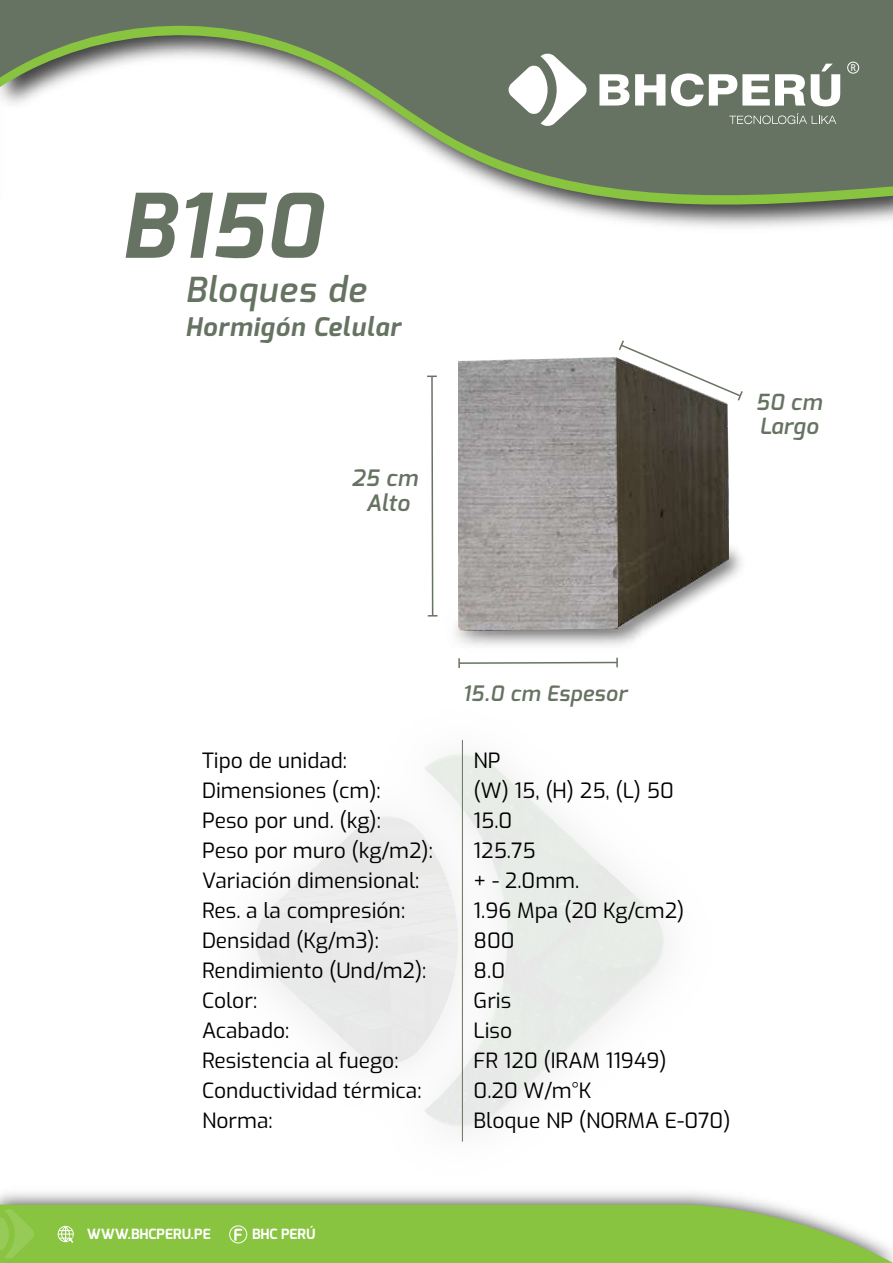
<style>
.page{position:relative;width:893px;height:1263px;background:#fff}
.page>*{position:absolute;margin:0;border:0;box-sizing:border-box;transform-origin:0 0}
.t1{font:italic 700 88.95px "Exo";color:#667362}
.t2{font:italic 600 34.5px "Exo";letter-spacing:.04em;color:#667362}
.t3{font:italic 700 25.65px "Exo";letter-spacing:.04em;color:#667362}
.t4{font:italic 600 22.65px/24.8px "Exo";letter-spacing:.025em;color:#667362;text-align:center}
.t5{font:italic 600 22.2px/24.3px "Exo";letter-spacing:.025em;color:#667362}
.t6{font:italic 600 21.3px "Exo";letter-spacing:.025em;color:#667362}
.t7{font:21px/30px "Exo";color:#000}
.t8{font:700 14.1px "Exo";color:#fff}
.t9{font:10.8px "Calibri";color:#fff;scale:.96 1}
</style>
<div class="page">
<svg style="left:619px;top:340px;width:124px;height:61px"></svg>
<svg style="left:427px;top:375px;width:10px;height:242px"></svg>
<img style="left:455px;top:624px;width:141px;height:22px">
<img style="left:618px;top:358px;width:111px;height:270px">
<img style="left:458px;top:358px;width:160px;height:272px">
<svg style="left:558px;top:210px;width:335px;height:9px;background:#b9b9b9"></svg>
<img style="left:425px;top:752px;width:239px;height:379px">
<svg style="left:256px;top:816px;width:202px;height:248px;fill:#eaebea"></svg>
<svg style="left:0;top:1205px;width:893px;height:58px;background:#90c64e"></svg>
<svg style="left:0;top:0;width:893px;height:210px;fill:#667362"></svg>
<svg style="left:599px;top:74px;width:66px;height:32px"></svg>
<svg style="left:671px;top:73px;width:134px;height:33px"></svg>
<svg style="left:811px;top:64px;width:29px;height:42px"></svg>
<svg style="left:508px;top:53px;width:80px;height:74px"></svg>
<svg style="left:729px;top:113px;width:107px;height:11px"></svg>
<div style="left:847px;top:62px;width:12px;height:12px;border:1px solid #fff;border-radius:50%"></div>
<svg style="left:0;top:1208px;width:35px;height:51px;background:#8fc74b"></svg>
<svg style="left:234px;top:1228px;width:8px;height:13px"></svg>
<svg style="left:57px;top:1225px;width:17px;height:18px"></svg>
<div style="left:229px;top:1225px;width:18px;height:18px;border:1px solid #fff;border-radius:50%"></div>
<h1 class="t1" style="left:120px;top:169px;width:202px">B150</h1>
<h2 class="t2" style="left:185px;top:267px;width:182px">Bloques de</h2>
<p class="t3" style="left:185px;top:310px;width:217px">Hormigón Celular</p>
<p class="t4" style="left:351px;top:466px;width:67px">25 cm<br>Alto</p>
<p class="t9" style="left:850px;top:60px;width:7px">R</p>
<p class="t5" style="left:756px;top:390px;width:67px">50 cm<br>Largo</p>
<p class="t6" style="left:462px;top:680px;width:166px">15.0 cm Espesor</p>
<p class="t7" style="left:202px;top:744px;width:233px">Tipo de unidad:<br>Dimensiones (cm):<br>Peso por und. (kg):<br>Peso por muro (kg/m2):<br>Variación dimensional:<br>Res. a la compresión:<br>Densidad (Kg/m3):<br>Rendimiento (Und/m2):<br>Color:<br>Acabado:<br>Resistencia al fuego:<br>Conductividad térmica:<br>Norma:</p>
<p class="t7" style="left:474px;top:744px;width:258px">NP<br>(W) 15, (H) 25, (L) 50<br>15.0<br>125.75<br>+ - 2.0mm.<br>1.96 Mpa (20 Kg/cm2)<br>800<br>8.0<br>Gris<br>Liso<br>FR 120 (IRAM 11949)<br>0.20 W/m°K<br>Bloque NP (NORMA E-070)</p>
<p class="t8" style="left:87px;top:1224px;width:125px">WWW.BHCPERU.PE</p>
<p class="t8" style="left:252px;top:1224px;width:65px">BHC PERÚ</p>
</div>
